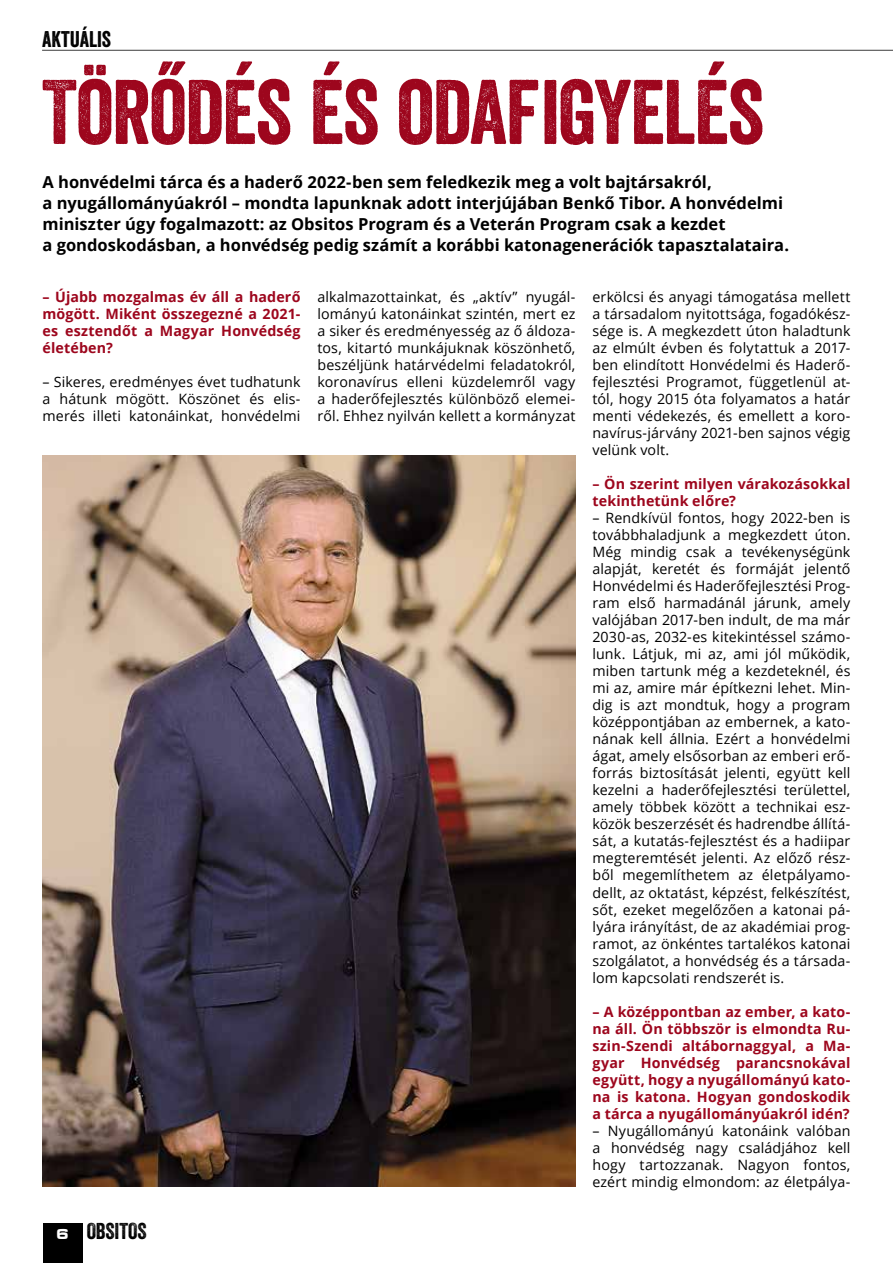
<style>
.page{position:relative;width:893px;height:1263px;background:#fff}
.page>*{position:absolute;margin:0;border:0;box-sizing:border-box;transform-origin:0 0}
.t1{font:88.5px "Veneer";letter-spacing:-.02em;color:#9d061d}
.t2{font:22.2px "Veneer";color:#000}
.t3{font:22.05px "Veneer";letter-spacing:-.005em;color:#000}
.t4{font:700 16.5px/21px "Open Sans";color:#000}
.t5{font:700 15px "Microgramma Ex PFL";color:#fff;scale:.9 1}
.t6{font:14.25px/17px "Open Sans";letter-spacing:.01em;color:#000;text-align:justify}
.t7{font:700 14.25px/17px "Open Sans";letter-spacing:.01em;color:#9d061d;text-align:justify}
.s1{font-size:22.05px}
</style>
<div class="page">
<div style="left:43px;top:1223px;width:39px;height:40px;background:#000"></div>
<hr style="left:42px;top:50px;width:851px;height:1px;background:#464646">
<img style="left:43px;top:455px;width:532px;height:731px">
<h3 class="t3" style="left:42px;top:25px;width:70px">AKTUÁLIS</h3>
<h1 class="t1" style="left:42px;top:58px;width:723px">TÖRŐDÉS ÉS ODAFIGYELÉS</h1>
<p class="t4" style="left:43px;top:171px;width:748px">A honvédelmi tárca és a haderő 2022-ben sem feledkezik meg a volt bajtársakról,<br>a nyugállományúakról – mondta lapunknak adott interjújában Benkő Tibor. A honvédelmi miniszter úgy fogalmazott: az Obsitos Program és a Veterán Program csak a kezdet<br>a gondoskodásban, a honvédség pedig számít a korábbi katonagenerációk tapasztalataira.</p>
<p class="t7" style="left:43px;top:288px;width:259px">– Újabb mozgalmas év áll a haderő mögött. Miként összegezné a 2021- es esztendőt a Magyar Honvédség életében?</p>
<p class="t6" style="left:43px;top:373px;width:259px">– Sikeres, eredményes évet tudhatunk a hátunk mögött. Köszönet és elis&shy;merés illeti katonáinkat, honvédelmi</p>
<p class="t5" style="left:57px;top:1224px;width:15px">6</p>
<h2 class="t2" style="left:87px;top:1217px;width:61px"><span class="s1">O</span>BSITOS</h2>
<p class="t6" style="left:317px;top:288px;width:259px">alkalmazottainkat, és „aktív” nyugál&shy;lományú katonáinkat szintén, mert ez a siker és eredményesség az ő áldoza&shy;tos, kitartó munkájuknak köszönhető, beszéljünk határvédelmi feladatokról, koronavírus elleni küzdelemről vagy a haderőfejlesztés különböző elemei&shy;ről. Ehhez nyilván kellett a kormányzat</p>
<p class="t6" style="left:592px;top:288px;width:259px">erkölcsi és anyagi támogatása mellett a társadalom nyitottsága, fogadókész&shy;sége is. A megkezdett úton haladtunk az elmúlt évben és folytattuk a 2017- ben elindított Honvédelmi és Haderő&shy;fejlesztési Programot, függetlenül at&shy;tól, hogy 2015 óta folyamatos a határ menti védekezés, és emellett a koro&shy;navírus-járvány 2021-ben sajnos végig velünk volt.</p>
<p class="t7" style="left:592px;top:475px;width:259px">– Ön szerint milyen várakozásokkal tekinthetünk előre?</p>
<p class="t6" style="left:592px;top:509px;width:259px">– Rendkívül fontos, hogy 2022-ben is továbbhaladjunk a megkezdett úton.<br>Még mindig csak a tevékenységünk alapját, keretét és formáját jelentő Honvédelmi és Haderőfejlesztési Prog&shy;ram első harmadánál járunk, amely valójában 2017-ben indult, de ma már 2030-as, 2032-es kitekintéssel számo&shy;lunk. Látjuk, mi az, ami jól működik, miben tartunk még a kezdeteknél, és mi az, amire már építkezni lehet. Min&shy;dig is azt mondtuk, hogy a program középpontjában az embernek, a kato&shy;nának kell állnia. Ezért a honvédelmi ágat, amely elsősorban az emberi erő&shy;forrás biztosítását jelenti, együtt kell kezelni a haderőfejlesztési területtel, amely többek között a technikai esz&shy;közök beszerzését és hadrendbe állítá&shy;sát, a kutatás-fejlesztést és a hadiipar megteremtését jelenti. Az előző rész&shy;ből megemlíthetem az életpályamo&shy;dellt, az oktatást, képzést, felkészítést, sőt, ezeket megelőzően a katonai pá&shy;lyára irányítást, de az akadémiai prog&shy;ramot, az önkéntes tartalékos katonai szolgálatot, a honvédség és a társada&shy;lom kapcsolati rendszerét is.</p>
<p class="t7" style="left:592px;top:1002px;width:259px">– A középpontban az ember, a kato&shy;na áll. Ön többször is elmondta Ru&shy;szin-Szendi altábornaggyal, a Ma&shy;gyar Honvédség parancsnokával együtt, hogy a nyugállományú kato&shy;na is katona. Hogyan gondoskodik a tárca a nyugállományúakról idén?</p>
<p class="t6" style="left:592px;top:1122px;width:259px">– Nyugállományú katonáink valóban a honvédség nagy családjához kell hogy tartozzanak. Nagyon fontos, ezért mindig elmondom: az életpálya-</p>
</div>
